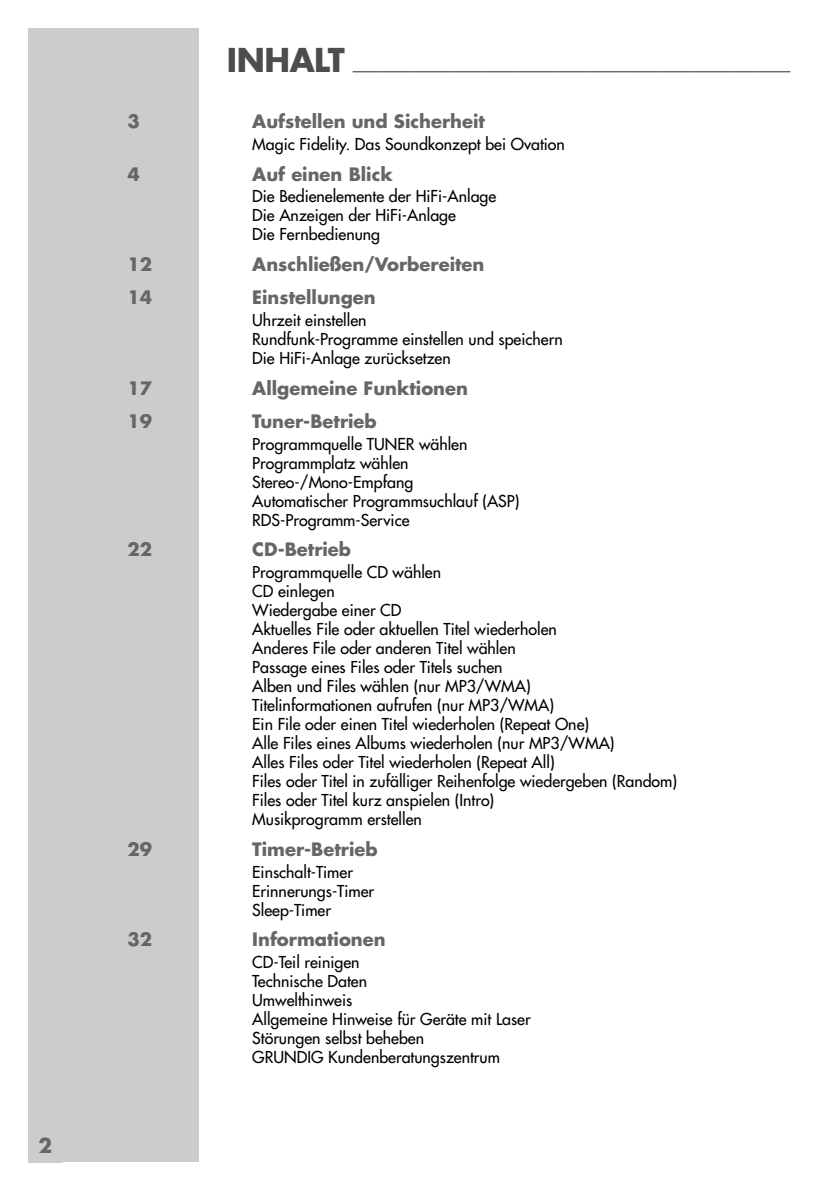
<style>
.page{position:relative;width:840px;height:1190px;background:#fff}
.page>*{position:absolute;margin:0;border:0;box-sizing:border-box;transform-origin:0 0}
.t1{font:700 20px "Futura";color:#666}
.t2{font:700 18px "Futura";color:#666}
.t3{font:16px/19px "Futura";color:#000}
.s1{font-size:32px;color:#4d4d4d}
</style>
<div class="page">
<div style="left:28px;top:28px;width:170px;height:1134px;background:#ccc"></div>
<p class="t1" style="left:38px;top:1136px;width:15px">2</p>
<p class="t2" style="left:227px;top:54px;width:565px"><span class="s1">INHALT</span> __________________________________________________</p>
<p class="t2" style="left:128px;top:113px;width:14px">3</p>
<p class="t2" style="left:252px;top:113px;width:234px">Aufstellen und Sicherheit</p>
<p class="t3" style="left:252px;top:136px;width:314px">Magic Fidelity. Das Soundkonzept bei Ovation</p>
<p class="t2" style="left:128px;top:166px;width:14px">4</p>
<p class="t2" style="left:252px;top:166px;width:142px">Auf einen Blick</p>
<p class="t3" style="left:252px;top:188px;width:245px">Die Bedienelemente der HiFi-Anlage<br>Die Anzeigen der HiFi-Anlage<br>Die Fernbedienung</p>
<p class="t2" style="left:128px;top:256px;width:26px">12</p>
<p class="t2" style="left:252px;top:256px;width:234px">Anschließen/Vorbereiten</p>
<p class="t2" style="left:128px;top:289px;width:26px">14</p>
<p class="t2" style="left:252px;top:289px;width:125px">Einstellungen</p>
<p class="t3" style="left:252px;top:312px;width:312px">Uhrzeit einstellen<br>Rundfunk-Programme einstellen und speichern<br>Die HiFi-Anlage zurücksetzen</p>
<p class="t2" style="left:128px;top:380px;width:26px">17</p>
<p class="t2" style="left:252px;top:380px;width:217px">Allgemeine Funktionen</p>
<p class="t2" style="left:128px;top:413px;width:26px">19</p>
<p class="t2" style="left:252px;top:413px;width:126px">Tuner-Betrieb</p>
<p class="t3" style="left:252px;top:436px;width:269px">Programmquelle TUNER wählen<br>Programmplatz wählen<br>Stereo-/Mono-Empfang<br>Automatischer Programmsuchlauf (ASP)<br>RDS-Programm-Service</p>
<p class="t2" style="left:128px;top:541px;width:26px">22</p>
<p class="t2" style="left:252px;top:541px;width:100px">CD-Betrieb</p>
<p class="t3" style="left:252px;top:564px;width:426px">Programmquelle CD wählen<br>CD einlegen<br>Wiedergabe einer CD<br>Aktuelles File oder aktuellen Titel wiederholen<br>Anderes File oder anderen Titel wählen<br>Passage eines Files oder Titels suchen<br>Alben und Files wählen (nur MP3/WMA)<br>Titelinformationen aufrufen (nur MP3/WMA)<br>Ein File oder einen Titel wiederholen (Repeat One)<br>Alle Files eines Albums wiederholen (nur MP3/WMA)<br>Alles Files oder Titel wiederholen (Repeat All)<br>Files oder Titel in zufälliger Reihenfolge wiedergeben (Random)<br>Files oder Titel kurz anspielen (Intro)<br>Musikprogramm erstellen</p>
<p class="t2" style="left:128px;top:841px;width:26px">29</p>
<p class="t2" style="left:252px;top:841px;width:127px">Timer-Betrieb</p>
<p class="t3" style="left:252px;top:864px;width:123px">Einschalt-Timer<br>Erinnerungs-Timer<br>Sleep-Timer</p>
<p class="t2" style="left:128px;top:931px;width:26px">32</p>
<p class="t2" style="left:252px;top:931px;width:135px">Informationen</p>
<p class="t3" style="left:252px;top:954px;width:280px">CD-Teil reinigen<br>Technische Daten<br>Umwelthinweis<br>Allgemeine Hinweise für Geräte mit Laser<br>Störungen selbst beheben<br>GRUNDIG Kundenberatungszentrum</p>
</div>
